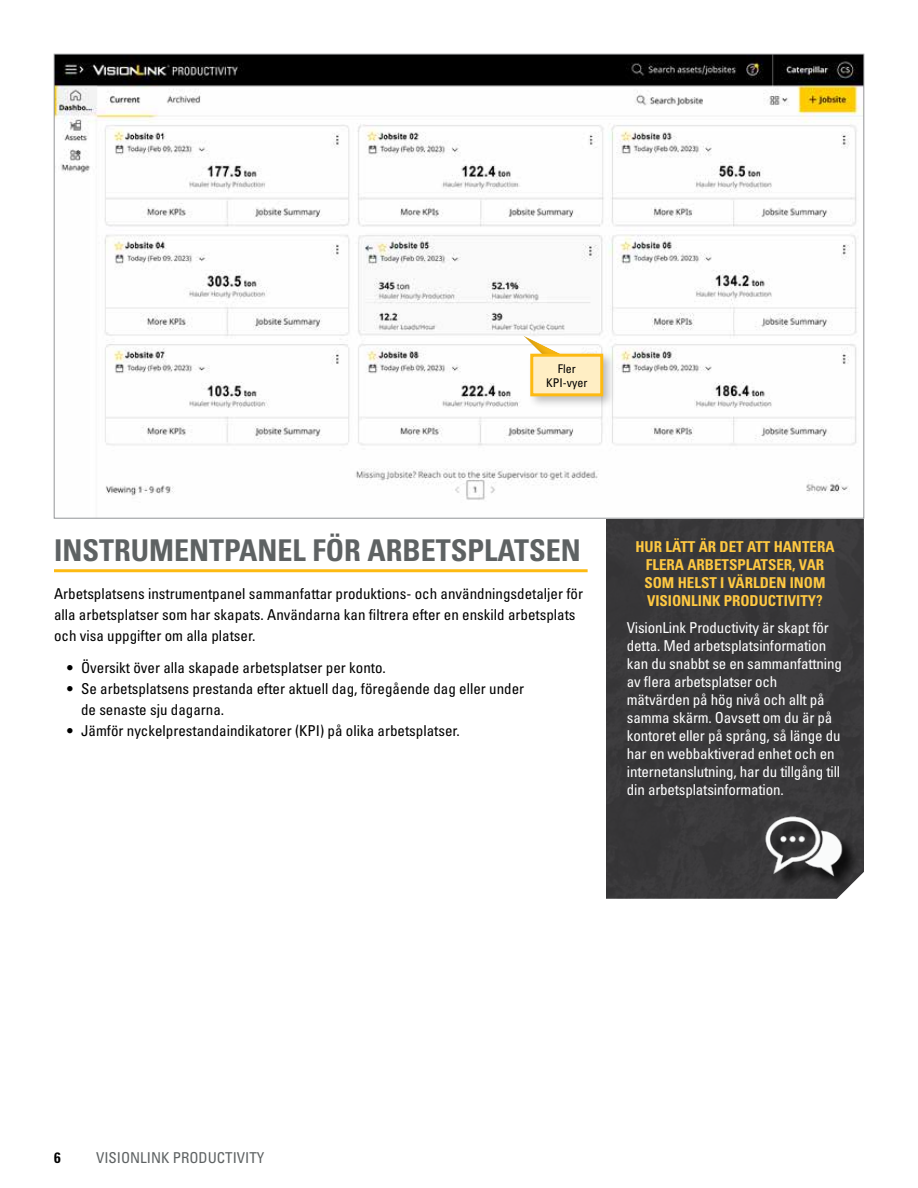
<style>
.page{position:relative;width:918px;height:1188px;background:#fff}
.page>*{position:absolute;margin:0;border:0;box-sizing:border-box;transform-origin:0 0}
.t1{font:30px "Univers LTCYR 67 Bold Cond";color:#5e6263}
.t2{font:condensed 15px/21px "Univers LTCYR 57";color:#000}
.t3{font:condensed 15px/18px "Univers LTCYR 57";letter-spacing:-.01em;color:#fff}
.t4{font:15px/18px "Univers LTCYR 67 Bold Cond";color:#fec842;text-align:center}
.t5{font:condensed 15px "Univers LTCYR 57";color:#5e6263}
.t6{font:15px "Univers LTCYR 67 Bold Cond";color:#000}
.t7{font:condensed 12px/14.4px "Univers LTCYR 57";color:#000;text-align:center}
</style>
<div class="page">
<hr style="left:54px;top:569px;width:534px;height:3px;background:#fdba12">
<div style="left:606px;top:518px;width:258px;height:381px;background:#3a393b"></div>
<div style="left:768px;top:819px;width:92px;height:74px;background:#000;opacity:.75"></div>
<img style="left:756px;top:808px;width:93px;height:79px">
<img style="left:56px;top:56px;width:806px;height:444px">
<svg style="left:515px;top:325px;width:64px;height:55px"></svg>
<div style="left:527px;top:350px;width:89px;height:59px;background:#000;opacity:.25"></div>
<div style="left:532px;top:355px;width:70px;height:40px;background:#ffeec4"></div>
<div style="left:530px;top:354px;width:73px;height:42px;border:3px solid #fdba12"></div>
<p class="t7" style="left:546px;top:361px;width:43px">Fler<br>KPI-vyer</p>
<h1 class="t1" style="left:54px;top:532px;width:528px">INSTRUMENTPANEL FÖR ARBETSPLATSEN</h1>
<p class="t2" style="left:54px;top:583px;width:531px">Arbetsplatsens instrumentpanel sammanfattar produktions- och användningsdetaljer för alla arbetsplatser som har skapats. Användarna kan filtrera efter en enskild arbetsplats och visa uppgifter om alla platser.</p>
<p class="t2" style="left:68px;top:657px;width:320px">• Översikt över alla skapade arbetsplatser per konto.</p>
<p class="t2" style="left:81px;top:678px;width:445px;text-indent:-14px">• Se arbetsplatsens prestanda efter aktuell dag, föregående dag eller under de senaste sju dagarna.</p>
<p class="t2" style="left:68px;top:720px;width:394px">• Jämför nyckelprestandaindikatorer (KPI) på olika arbetsplatser.</p>
<p class="t4" style="left:635px;top:537px;width:201px">HUR LÄTT ÄR DET ATT HANTERA<br>FLERA ARBETSPLATSER, VAR<br>SOM HELST I VÄRLDEN INOM<br>VISIONLINK PRODUCTIVITY?</p>
<p class="t3" style="left:627px;top:618px;width:217px">VisionLink Productivity är skapt för detta. Med arbetsplatsinformation kan du snabbt se en sammanfattning av flera arbetsplatser och mätvärden på hög nivå och allt på samma skärm. Oavsett om du är på kontoret eller på språng, så länge du har en webbaktiverad enhet och en internetanslutning, har du tillgång till din arbetsplatsinformation.</p>
<p class="t6" style="left:54px;top:1148px;width:8px">6</p>
<p class="t5" style="left:96px;top:1148px;width:170px">VISIONLINK PRODUCTIVITY</p>
</div>
